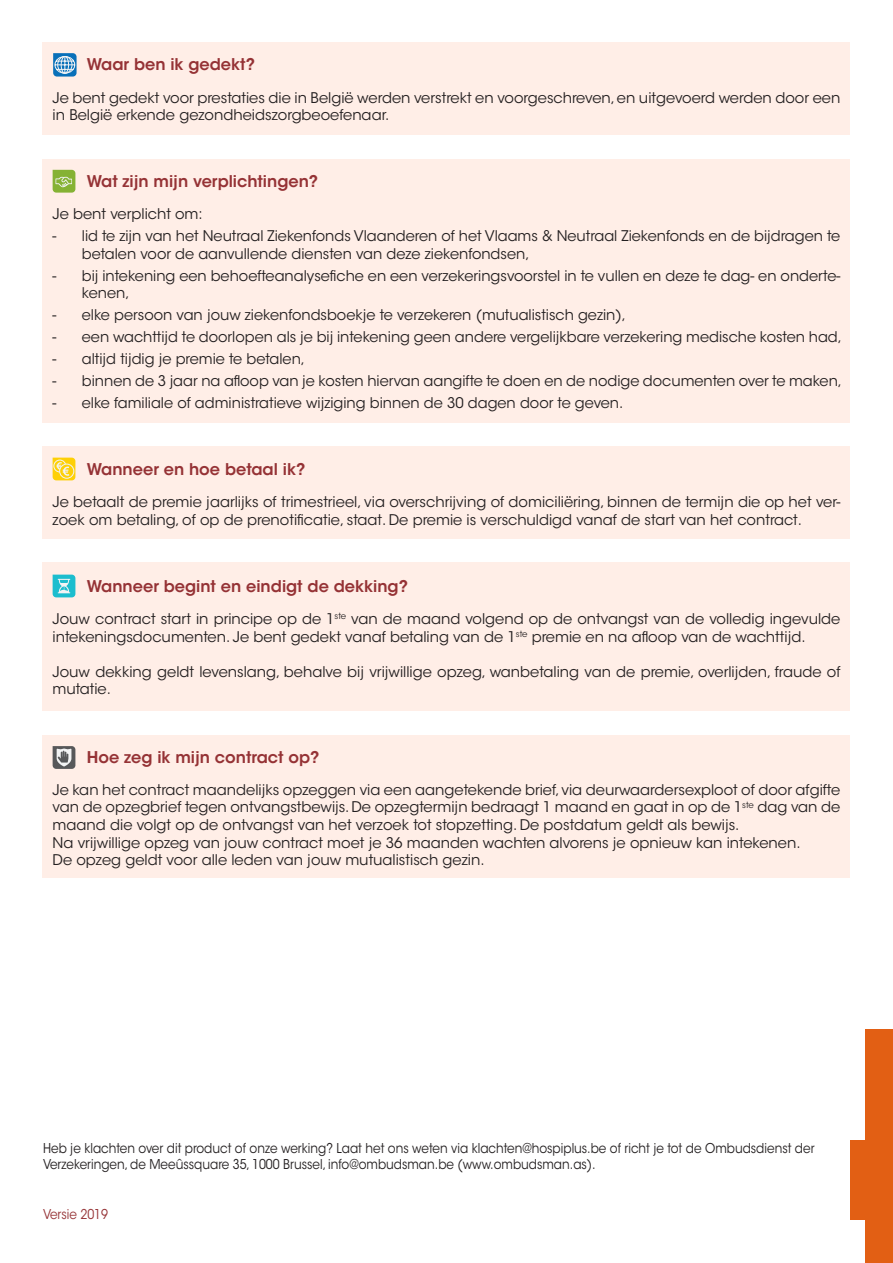
<style>
.page{position:relative;width:893px;height:1263px;background:#fff}
.page>*{position:absolute;margin:0;border:0;box-sizing:border-box;transform-origin:0 0}
.t1{font:600 16.05px "ITC Avant Garde Std";color:#953235}
.t2{font:14.7px/17.5px "ITC Avant Garde Std";color:#231f20}
.t3{font:13.5px/16.2px "ITC Avant Garde Std";color:#231f20;scale:.89 1}
.t4{font:13.5px "ITC Avant Garde Std";color:#953235;scale:.89 1}
</style>
<div class="page">
<div style="left:865px;top:1030px;width:28px;height:233px;background:#e25f14"></div>
<div style="left:850px;top:1141px;width:43px;height:79px;background:#e25f14"></div>
<div style="left:43px;top:43px;width:807px;height:92px;background:#ffeee7"></div>
<div style="left:43px;top:159px;width:807px;height:264px;background:#ffeee7"></div>
<div style="left:43px;top:446px;width:807px;height:93px;background:#ffeee7"></div>
<div style="left:43px;top:562px;width:807px;height:149px;background:#ffeee7"></div>
<div style="left:43px;top:735px;width:807px;height:143px;background:#ffeee7"></div>
<svg style="left:53px;top:53px;width:24px;height:24px"></svg>
<svg style="left:53px;top:170px;width:22px;height:23px"></svg>
<svg style="left:53px;top:458px;width:22px;height:22px"></svg>
<svg style="left:53px;top:575px;width:22px;height:22px"></svg>
<svg style="left:53px;top:746px;width:22px;height:23px"></svg>
<p class="t1" style="left:87px;top:54px;width:170px">Waar ben ik gedekt?</p>
<p class="t2" style="left:53px;top:89px;width:789px">Je bent gedekt voor prestaties die in België werden verstrekt en voorgeschreven, en uitgevoerd werden door een in België erkende gezondheidszorgbeoefenaar.</p>
<p class="t1" style="left:87px;top:171px;width:233px">Wat zijn mijn verplichtingen?</p>
<p class="t2" style="left:53px;top:205px;width:152px">Je bent verplicht om:</p>
<p class="t2" style="left:82px;top:227px;width:760px;text-indent:-29px">- lid te zijn van het Neutraal Ziekenfonds Vlaanderen of het Vlaams &amp; Neutraal Ziekenfonds en de bijdragen te betalen voor de aanvullende diensten van deze ziekenfondsen,</p>
<p class="t2" style="left:82px;top:267px;width:760px;text-indent:-29px">- bij intekening een behoefteanalysefiche en een verzekeringsvoorstel in te vullen en deze te dag- en onderte&shy;kenen,</p>
<p class="t2" style="left:53px;top:306px;width:575px">- elke persoon van jouw ziekenfondsboekje te verzekeren (mutualistisch gezin),</p>
<p class="t2" style="left:53px;top:328px;width:791px">- een wachttijd te doorlopen als je bij intekening geen andere vergelijkbare verzekering medische kosten had,</p>
<p class="t2" style="left:53px;top:350px;width:254px">- altijd tijdig je premie te betalen,</p>
<p class="t2" style="left:53px;top:372px;width:791px">- binnen de 3 jaar na afloop van je kosten hiervan aangifte te doen en de nodige documenten over te maken,</p>
<p class="t2" style="left:53px;top:394px;width:572px">- elke familiale of administratieve wijziging binnen de 30 dagen door te geven.</p>
<p class="t1" style="left:87px;top:459px;width:220px">Wanneer en hoe betaal ik?</p>
<p class="t2" style="left:53px;top:493px;width:789px">Je betaalt de premie jaarlijks of trimestrieel, via overschrijving of domiciliëring, binnen de termijn die op het ver&shy;zoek om betaling, of op de prenotificatie, staat. De premie is verschuldigd vanaf de start van het contract.</p>
<p class="t1" style="left:87px;top:576px;width:323px">Wanneer begint en eindigt de dekking?</p>
<p class="t2" style="left:53px;top:610px;width:789px">Jouw contract start in principe op de 1<sup>ste</sup> van de maand volgend op de ontvangst van de volledig ingevulde intekeningsdocumenten. Je bent gedekt vanaf betaling van de 1<sup>ste</sup> premie en na afloop van de wachttijd.</p>
<p class="t2" style="left:53px;top:663px;width:789px">Jouw dekking geldt levenslang, behalve bij vrijwillige opzeg, wanbetaling van de premie, overlijden, fraude of mutatie.</p>
<p class="t1" style="left:87px;top:746px;width:234px">Hoe zeg ik mijn contract op?</p>
<p class="t2" style="left:53px;top:781px;width:789px;text-align:justify">Je kan het contract maandelijks opzeggen via een aangetekende brief, via deurwaardersexploot of door afgifte van de opzegbrief tegen ontvangstbewijs. De opzegtermijn bedraagt 1 maand en gaat in op de 1<sup>ste</sup> dag van de maand die volgt op de ontvangst van het verzoek tot stopzetting. De postdatum geldt als bewijs.</p>
<p class="t2" style="left:53px;top:834px;width:750px">Na vrijwillige opzeg van jouw contract moet je 36 maanden wachten alvorens je opnieuw kan intekenen.</p>
<p class="t2" style="left:53px;top:851px;width:433px">De opzeg geldt voor alle leden van jouw mutualistisch gezin.</p>
<p class="t3" style="left:43px;top:1140px;width:868px">Heb je klachten over dit product of onze werking? Laat het ons weten via klachten@hospiplus.be of richt je tot de Ombudsdienst der<br>Verzekeringen, de Meeûssquare 35, 1000 Brussel, info@ombudsman.be (www.ombudsman.as).</p>
<p class="t4" style="left:43px;top:1206px;width:75px">Versie 2019</p>
</div>
